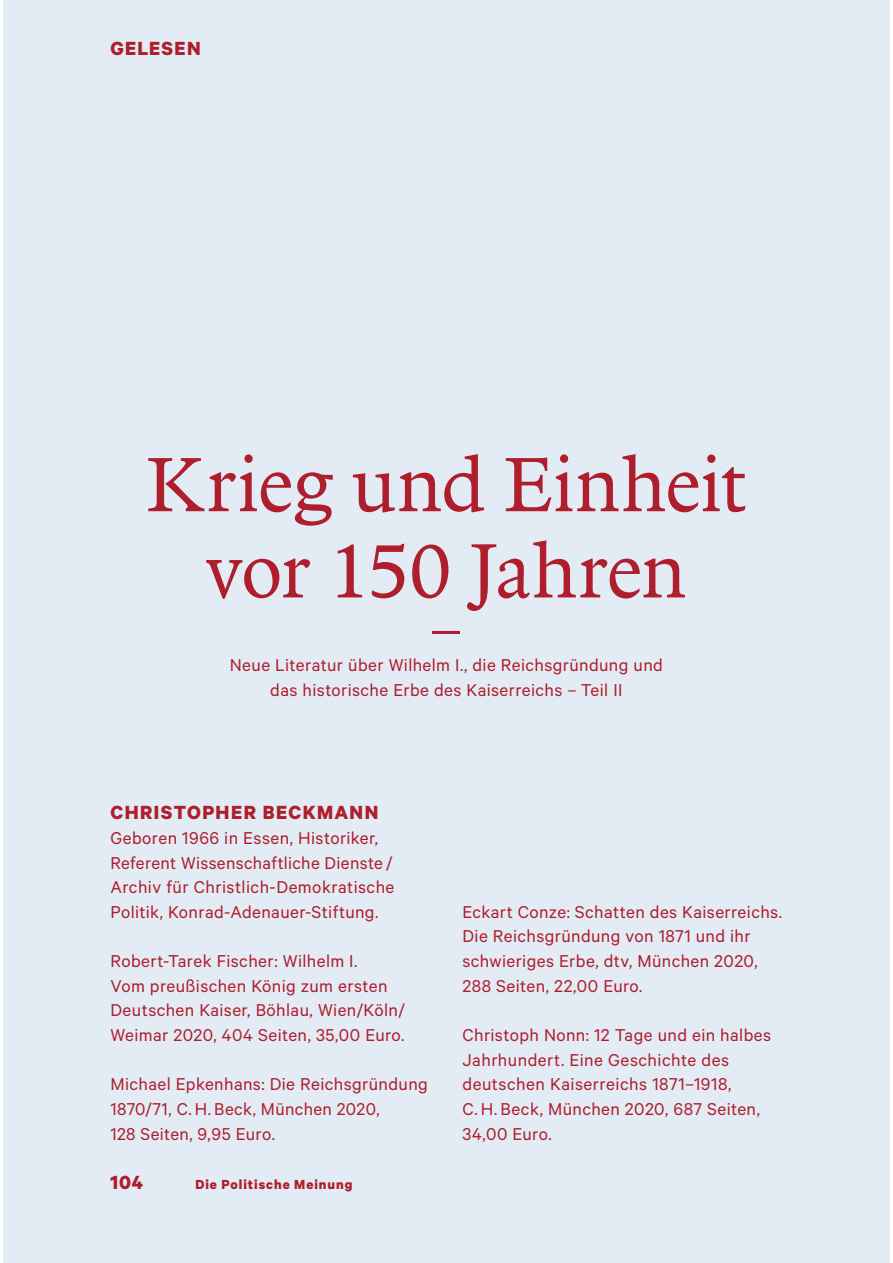
<style>
.page{position:relative;width:893px;height:1263px;background:#fff}
.page>*{position:absolute;margin:0;border:0;box-sizing:border-box;transform-origin:0 0}
.t1{font:79.65px/86.2px "Arbesco DT";letter-spacing:-.01em;color:#af1e2c;text-align:center}
.t2{font:700 21.45px "Calibre";letter-spacing:.06em;color:#af1e2c}
.t3{font:19.35px/24.6px "Calibre";letter-spacing:.02em;color:#af1e2c}
.t4{font:700 14.85px "Calibre";letter-spacing:.065em;color:#af1e2c}
</style>
<div class="page">
<div style="left:3px;top:0;width:887px;height:1263px;background:#e3ecf5"></div>
<hr style="left:432px;top:632px;width:28px;height:2px;background:#af1e2c">
<p class="t2" style="left:110px;top:41px;width:92px">GELESEN</p>
<h1 class="t1" style="left:146px;top:447px;width:602px">Krieg und Einheit vor 150 Jahren</h1>
<p class="t3" style="left:230px;top:654px;width:435px;text-align:center">Neue Literatur über Wilhelm I., die Reichsgründung und das historische Erbe des Kaiserreichs – Teil II</p>
<p class="t2" style="left:110px;top:805px;width:269px">CHRISTOPHER BECKMANN</p>
<p class="t3" style="left:110px;top:827px;width:286px">Geboren 1966 in Essen, Historiker, Referent Wissenschaftliche Dienste / Archiv für Christlich-Demokratische Politik, Konrad-Adenauer-Stiftung.</p>
<p class="t3" style="left:110px;top:950px;width:296px">Robert-Tarek Fischer: Wilhelm I.<br>Vom preußischen König zum ersten Deutschen Kaiser, Böhlau, Wien/Köln/ Weimar 2020, 404 Seiten, 35,00 Euro.</p>
<p class="t3" style="left:110px;top:1073px;width:319px">Michael Epkenhans: Die Reichsgründung<br>1870/71, C. H. Beck, München 2020,<br>128 Seiten, 9,95 Euro.</p>
<p class="t2" style="left:110px;top:1175px;width:34px">104</p>
<p class="t4" style="left:195px;top:1179px;width:158px">Die Politische Meinung</p>
<p class="t3" style="left:462px;top:901px;width:321px">Eckart Conze: Schatten des Kaiserreichs.<br>Die Reichsgründung von 1871 und ihr schwieriges Erbe, dtv, München 2020, 288 Seiten, 22,00 Euro.</p>
<p class="t3" style="left:462px;top:1024px;width:310px">Christoph Nonn: 12 Tage und ein halbes<br>Jahrhundert. Eine Geschichte des deutschen Kaiserreichs 1871–1918,<br>C. H. Beck, München 2020, 687 Seiten,<br>34,00 Euro.</p>
</div>
